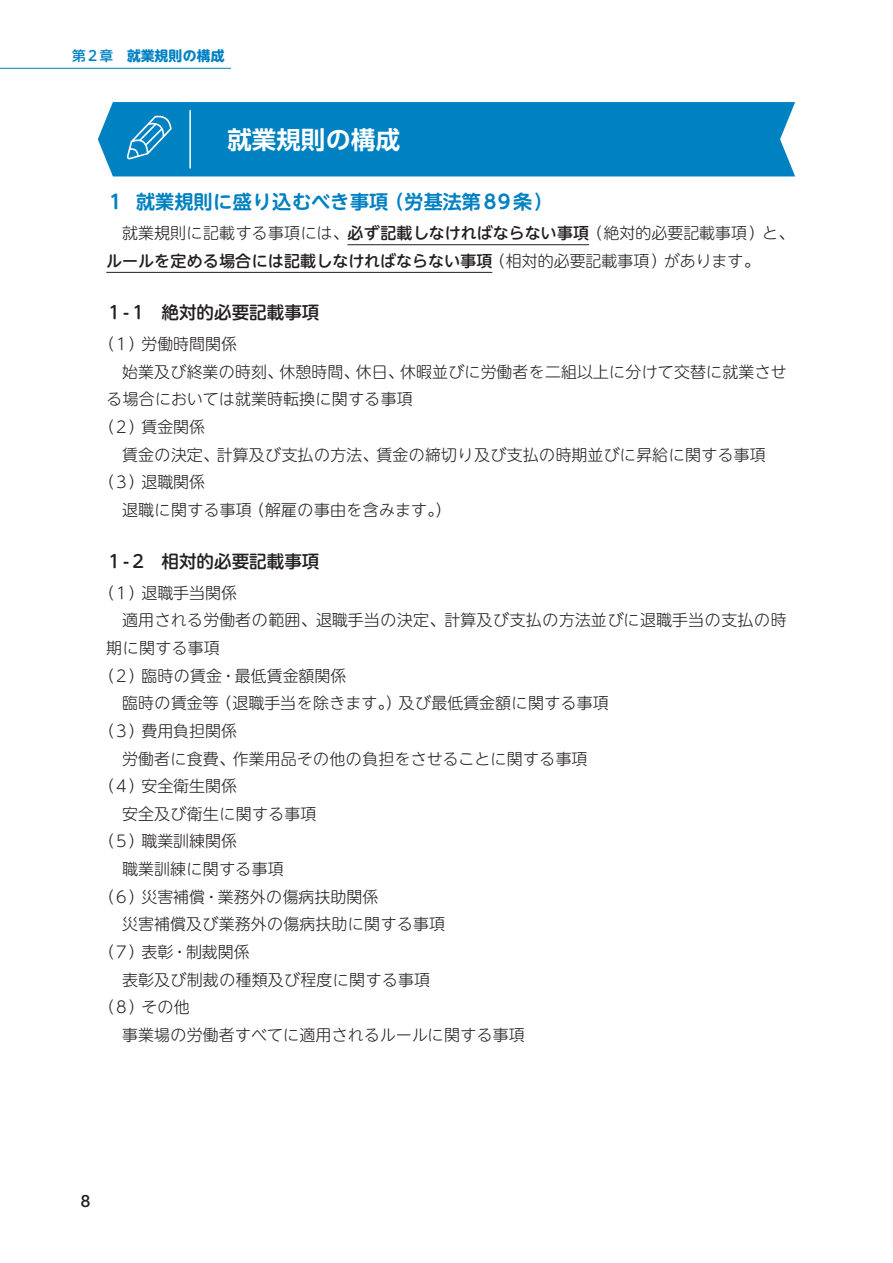
<style>
.page{position:relative;width:893px;height:1263px;background:#fff}
.page>*{position:absolute;margin:0;border:0;box-sizing:border-box;transform-origin:0 0}
.t1{font:700 24.45px "UD Shin Go Pro De";color:#fff}
.t2{font:700 19.2px "UD Shin M Go Pro De";letter-spacing:.015em;color:#0081c2}
.t3{font:500 17.55px "UD Shin M Go Pro";color:#231f20}
.t4{font:500 16.95px "Helvetica Neue LT Std";color:#231f20}
.t5{font:300 15.9px/27.6px "UD Shin M Go Pro";color:#231f20}
.t6{font:300 15.9px "UD Shin M Go Pro";letter-spacing:.03em;color:#231f20}
.t7{font:700 13.8px "UD Shin M Go Pro";color:#0081c2}
.s1{font-weight:500}
</style>
<div class="page">
<hr style="left:0;top:68px;width:231px;height:1px;background:#0081c2">
<hr style="left:347px;top:244px;width:242px;height:1px;background:#231f20">
<hr style="left:106px;top:272px;width:386px;height:1px;background:#231f20">
<div style="left:98px;top:102px;width:697px;height:74px;background:#0081c2"></div>
<svg style="left:127px;top:115px;width:45px;height:44px;background:#2f98cd"></svg>
<hr style="left:189px;top:111px;width:2px;height:57px;background:#fff">
<p class="t7" style="left:72px;top:45px;width:154px"><span class="s1">第2章</span>　就業規則の構成</p>
<h1 class="t1" style="left:227px;top:119px;width:174px">就業規則の構成</h1>
<p class="t2" style="left:109px;top:186px;width:446px">1 就業規則に盛り込むべき事項（労基法第89条）</p>
<p class="t5" style="left:106px;top:219px;width:690px;text-indent:16px">就業規則に記載する事項には、<span class="s1">必ず記載しなければならない事項</span>（絶対的必要記載事項）と、<span class="s1">ルールを定める場合には記載しなければならない事項</span>（相対的必要記載事項）があります。</p>
<p class="t3" style="left:108px;top:298px;width:212px">1 - 1　絶対的必要記載事項</p>
<p class="t5" style="left:98px;top:329px;width:140px">（1）労働時間関係</p>
<p class="t5" style="left:122px;top:357px;width:666px">始業及び終業の時刻、休憩時間、休日、休暇並びに労働者を二組以上に分けて交替に就業させ</p>
<p class="t5" style="left:106px;top:385px;width:308px">る場合においては就業時転換に関する事項</p>
<p class="t5" style="left:98px;top:412px;width:108px">（2）賃金関係</p>
<p class="t6" style="left:122px;top:442px;width:645px">賃金の決定、計算及び支払の方法、賃金の締切り及び支払の時期並びに昇給に関する事項</p>
<p class="t5" style="left:98px;top:467px;width:108px">（3）退職関係</p>
<p class="t6" style="left:122px;top:497px;width:331px">退職に関する事項（解雇の事由を含みます。）</p>
<p class="t3" style="left:108px;top:547px;width:212px">1 - 2　相対的必要記載事項</p>
<p class="t5" style="left:98px;top:578px;width:140px">（1）退職手当関係</p>
<p class="t5" style="left:122px;top:606px;width:666px">適用される労働者の範囲、退職手当の決定、計算及び支払の方法並びに退職手当の支払の時</p>
<p class="t6" style="left:106px;top:635px;width:115px">期に関する事項</p>
<p class="t5" style="left:98px;top:661px;width:250px">（2）臨時の賃金・最低賃金額関係</p>
<p class="t5" style="left:122px;top:689px;width:488px">臨時の賃金等（退職手当を除きます。）及び最低賃金額に関する事項</p>
<p class="t5" style="left:98px;top:716px;width:140px">（3）費用負担関係</p>
<p class="t5" style="left:122px;top:744px;width:467px">労働者に食費、作業用品その他の負担をさせることに関する事項</p>
<p class="t5" style="left:98px;top:771px;width:140px">（4）安全衛生関係</p>
<p class="t6" style="left:122px;top:801px;width:196px">安全及び衛生に関する事項</p>
<p class="t5" style="left:98px;top:827px;width:140px">（5）職業訓練関係</p>
<p class="t5" style="left:122px;top:854px;width:163px">職業訓練に関する事項</p>
<p class="t5" style="left:98px;top:882px;width:281px">（6）災害補償・業務外の傷病扶助関係</p>
<p class="t5" style="left:122px;top:910px;width:324px">災害補償及び業務外の傷病扶助に関する事項</p>
<p class="t5" style="left:98px;top:937px;width:153px">（7）表彰・制裁関係</p>
<p class="t6" style="left:122px;top:967px;width:309px">表彰及び制裁の種類及び程度に関する事項</p>
<p class="t5" style="left:98px;top:993px;width:93px">（8）その他</p>
<p class="t5" style="left:122px;top:1020px;width:404px">事業場の労働者すべてに適用されるルールに関する事項</p>
<p class="t4" style="left:81px;top:1191px;width:11px">8</p>
</div>
